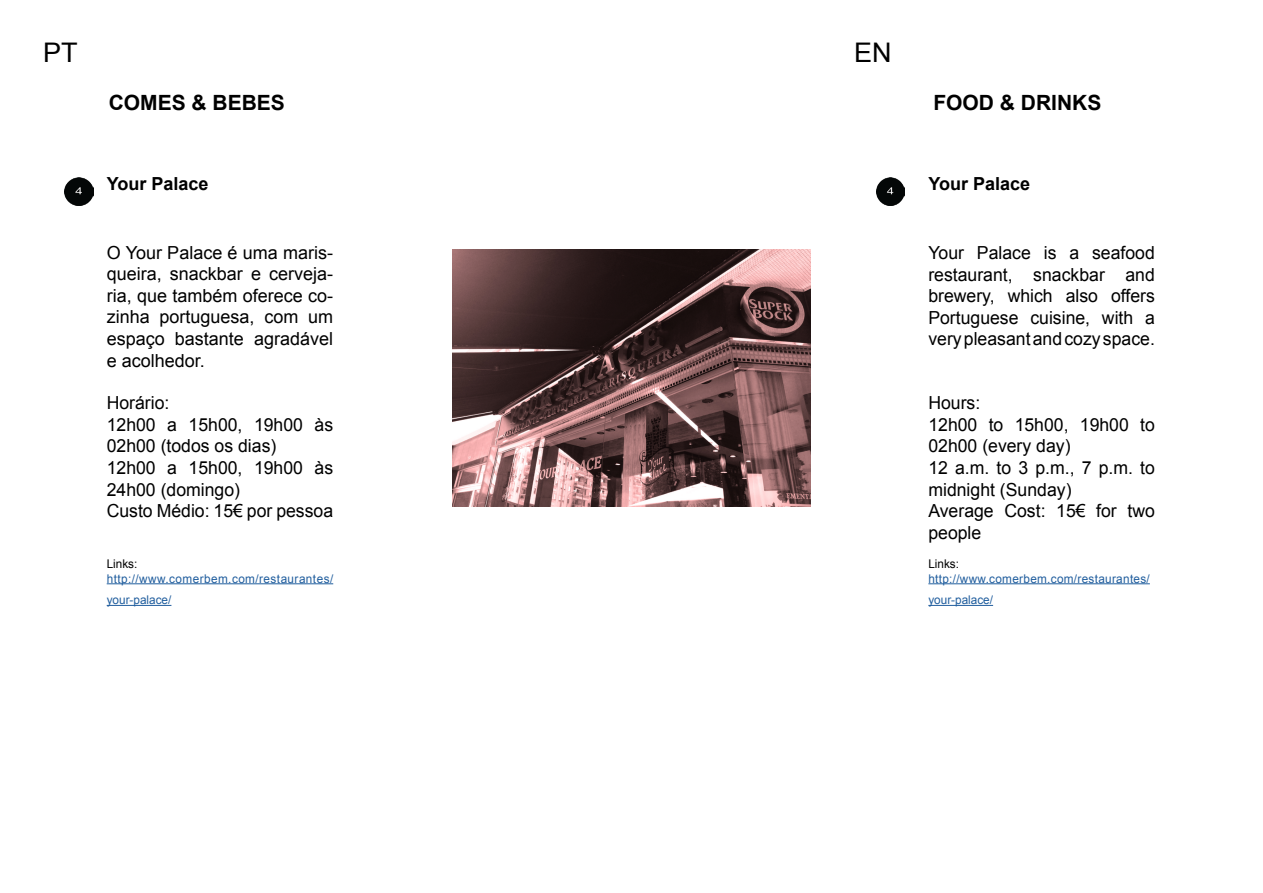
<style>
.page{position:relative;width:1263px;height:893px;background:#fff}
.page>*{position:absolute;margin:0;border:0;box-sizing:border-box;transform-origin:0 0}
.t1{font:27px "Arial";color:#000}
.t2{font:700 21px "Arial";color:#000}
.t3{font:18px/21.6px "Arial";color:#000;text-align:justify}
.t4{font:700 18px "Arial";color:#000}
.t5{font:12px/21.6px "Arial";letter-spacing:.025em;color:#215e9e}
.t6{font:12px "Arial";color:#000}
</style>
<div class="page">
<hr style="left:107px;top:583px;width:226px;height:1px;background:#215e9e">
<hr style="left:107px;top:605px;width:64px;height:1px;background:#215e9e">
<img style="left:876px;top:177px;width:28px;height:28px">
<img style="left:65px;top:177px;width:28px;height:28px">
<img style="left:453px;top:249px;width:357px;height:257px">
<hr style="left:928px;top:583px;width:222px;height:1px;background:#215e9e">
<hr style="left:928px;top:605px;width:65px;height:1px;background:#215e9e">
<h1 class="t1" style="left:43px;top:35px;width:36px">PT</h1>
<h1 class="t1" style="left:854px;top:35px;width:39px">EN</h1>
<p class="t2" style="left:109px;top:89px;width:178px">COMES &amp; BEBES</p>
<p class="t2" style="left:933px;top:89px;width:169px">FOOD &amp; DRINKS</p>
<p class="t4" style="left:107px;top:172px;width:103px">Your Palace</p>
<p class="t4" style="left:928px;top:172px;width:103px">Your Palace</p>
<p class="t3" style="left:107px;top:242px;width:228px">O Your Palace é uma maris&shy;queira, snackbar e cerveja&shy;ria, que também oferece co&shy;zinha portuguesa, com um espaço bastante agradável e acolhedor.</p>
<p class="t3" style="left:928px;top:242px;width:228px">Your Palace is a seafood restaurant, snackbar and brewery, which also offers Portuguese cuisine, with a very pleasant and cozy space.</p>
<p class="t3" style="left:107px;top:392px;width:228px;text-align:left">Horário:<br>12h00 a 15h00, 19h00 às<br>02h00 (todos os dias)<br>12h00 a 15h00, 19h00 às<br>24h00 (domingo)<br>Custo Médio: 15€ por pessoa</p>
<p class="t3" style="left:928px;top:392px;width:228px;text-align:left">Hours:<br>12h00 to 15h00, 19h00 to<br>02h00 (every day)<br>12 a.m. to 3 p.m., 7 p.m. to midnight (Sunday)<br>Average Cost: 15€ for two people</p>
<p class="t6" style="left:107px;top:556px;width:32px">Links:</p>
<p class="t5" style="left:107px;top:568px;width:228px">http://www.comerbem.com/restaurantes/ your-palace/</p>
<p class="t6" style="left:928px;top:556px;width:32px">Links:</p>
<p class="t5" style="left:928px;top:568px;width:223px">http://www.comerbem.com/restaurantes/ your-palace/</p>
</div>
